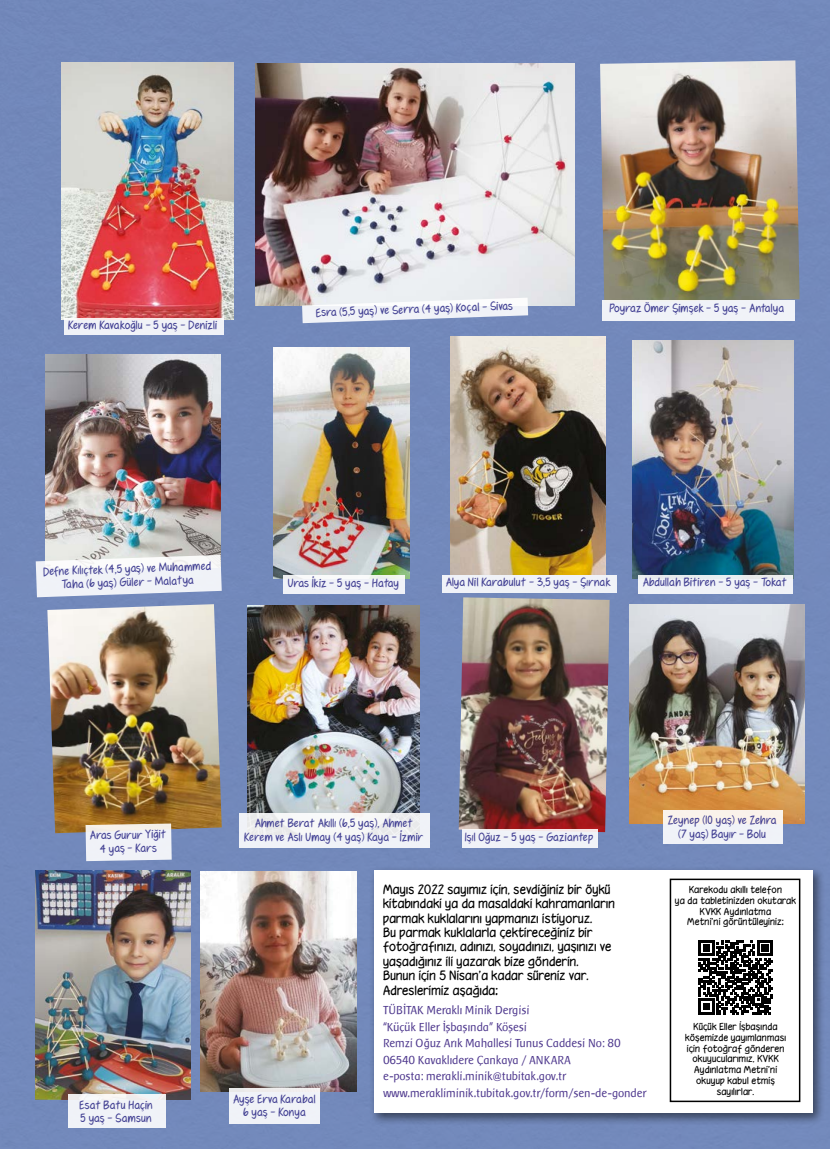
<style>
.page{position:relative;width:830px;height:1149px;background:#fff}
.page>*{position:absolute;margin:0;border:0;box-sizing:border-box;transform-origin:0 0}
.t1{font:12px/14.4px "Hooteroll";letter-spacing:-.01em;color:#000}
.t2{font:12px/16.5px "Baar Sophia";color:#4f398e}
.t3{font:11.25px/13.5px "Fennario";letter-spacing:-.02em;color:#444294;text-align:center}
.t4{font:9px/10.8px "Hooteroll";color:#000;text-align:center}
</style>
<div class="page">
<div style="left:0;top:0;width:829px;height:1148px;background:#7289bb"></div>
<div style="left:369px;top:865px;width:455px;height:260px;background:#000;opacity:.5"></div>
<div style="left:373px;top:869px;width:439px;height:243px;background:#fff"></div>
<img style="left:458px;top:597px;width:151px;height:234px">
<img style="left:274px;top:347px;width:135px;height:231px">
<img style="left:600px;top:60px;width:199px;height:242px">
<img style="left:247px;top:605px;width:172px;height:207px">
<svg style="left:461px;top:828px;width:136px;height:19px;fill:#f0f2f8"></svg>
<img style="left:632px;top:340px;width:160px;height:238px">
<img style="left:45px;top:354px;width:176px;height:200px">
<img style="left:35px;top:870px;width:155px;height:228px">
<img style="left:201px;top:871px;width:155px;height:219px">
<img style="left:256px;top:64px;width:318px;height:241px">
<div style="left:601px;top:300px;width:192px;height:20px;background:#f0f2f8"></div>
<img style="left:450px;top:337px;width:155px;height:237px">
<img style="left:47px;top:604px;width:175px;height:229px">
<img style="left:629px;top:604px;width:175px;height:219px">
<svg style="left:85px;top:823px;width:87px;height:37px"></svg>
<div style="left:229px;top:1087px;width:91px;height:36px;background:#f0f2f8"></div>
<div style="left:662px;top:809px;width:120px;height:34px;background:#f0f3f7"></div>
<div style="left:638px;top:574px;width:154px;height:19px;background:#f0f2f8"></div>
<div style="left:441px;top:575px;width:175px;height:17px;background:#f0f2f8"></div>
<svg style="left:36px;top:554px;width:186px;height:43px"></svg>
<div style="left:283px;top:575px;width:122px;height:18px;background:#f0f2f8"></div>
<svg style="left:302px;top:297px;width:226px;height:26px"></svg>
<div style="left:68px;top:1094px;width:97px;height:33px;background:#f0f2f8"></div>
<div style="left:240px;top:812px;width:190px;height:35px;background:linear-gradient(to right,#f1f2f4,#f1f3f5)"></div>
<img style="left:61px;top:62px;width:173px;height:257px">
<div style="left:64px;top:318px;width:159px;height:16px;background:#f0f2f7"></div>
<svg style="left:698px;top:940px;width:74px;height:74px"></svg>
<div style="left:669px;top:878px;width:131px;height:223px;border:2px solid #000"></div>
<p class="t3" style="left:68px;top:318px;width:151px">Kerem Kavakoğlu - 5 yaş - Denizli</p>
<p class="t3" style="left:316px;top:306px;width:198px;rotate:-2deg">Esra (5,5 yaş) ve Serra (4 yaş) Koçal - Sivas</p>
<p class="t3" style="left:609px;top:301px;width:176px">Poyraz Ömer Şimşek - 5 yaş - Antalya</p>
<p class="t3" style="left:43px;top:564px;width:170px;rotate:-2deg">Defne Kılıçtek (4,5 yaş) ve Muhammed<br>Taha (6 yaş) Güler - Malatya</p>
<p class="t3" style="left:288px;top:575px;width:113px">Uras İkiz - 5 yaş - Hatay</p>
<p class="t3" style="left:446px;top:575px;width:166px">Alya Nil Karabulut - 3,5 yaş - Şırnak</p>
<p class="t3" style="left:643px;top:575px;width:146px">Abdullah Bitiren - 5 yaş - Tokat</p>
<p class="t3" style="left:90px;top:828px;width:78px;rotate:-1deg">Aras Gurur Yiğit<br>4 yaş - Kars</p>
<p class="t3" style="left:80px;top:1097px;width:75px;text-align:left">Esat Batu Haçin<br>5 yaş - Samsun</p>
<p class="t3" style="left:244px;top:816px;width:181px">Ahmet Berat Akıllı (6,5 yaş), Ahmet<br>Kerem ve Aslı Umay (4 yaş) Kaya - İzmir</p>
<p class="t3" style="left:465px;top:829px;width:130px">Işıl Oğuz - 5 yaş - Gaziantep</p>
<p class="t3" style="left:233px;top:1091px;width:84px">Ayşe Erva Karabal<br>6 yaş - Konya</p>
<p class="t1" style="left:383px;top:881px;width:233px">Mayıs 2022 sayımız için, sevdiğiniz bir öykü kitabındaki ya da masaldaki kahramanların parmak kuklalarını yapmanızı istiyoruz.<br>Bu parmak kuklalarla çektireceğiniz bir fotoğrafınızı, adınızı, soyadınızı, yaşınızı ve yaşadığınız ili yazarak bize gönderin.<br>Bunun için 5 Nisan’a kadar süreniz var.<br>Adreslerimiz aşağıda:</p>
<p class="t2" style="left:383px;top:1001px;width:265px">TÜBİTAK Meraklı Minik Dergisi<br>“Küçük Eller İşbaşında” Köşesi<br>Remzi Oğuz Arık Mahallesi Tunus Caddesi No: 80<br>06540 Kavaklıdere Çankaya / ANKARA<br>e-posta: merakli.minik@tubitak.gov.tr www.merakliminik.tubitak.gov.tr/form/sen-de-gonder</p>
<p class="t3" style="left:667px;top:813px;width:110px">Zeynep (10 yaş) ve Zehra (7 yaş) Bayır - Bolu</p>
<p class="t4" style="left:675px;top:883px;width:123px">Karekodu akıllı telefon<br>ya da tabletinizden okutarak<br>KVKK Aydınlatma<br>Metni’ni görüntüleyiniz:</p>
<p class="t4" style="left:685px;top:1020px;width:103px">Küçük Eller İşbaşında köşemizde yayımlanması için fotoğraf gönderen okuyucularımız, KVKK<br>Aydınlatma Metni’ni okuyup kabul etmiş sayılırlar.</p>
</div>
